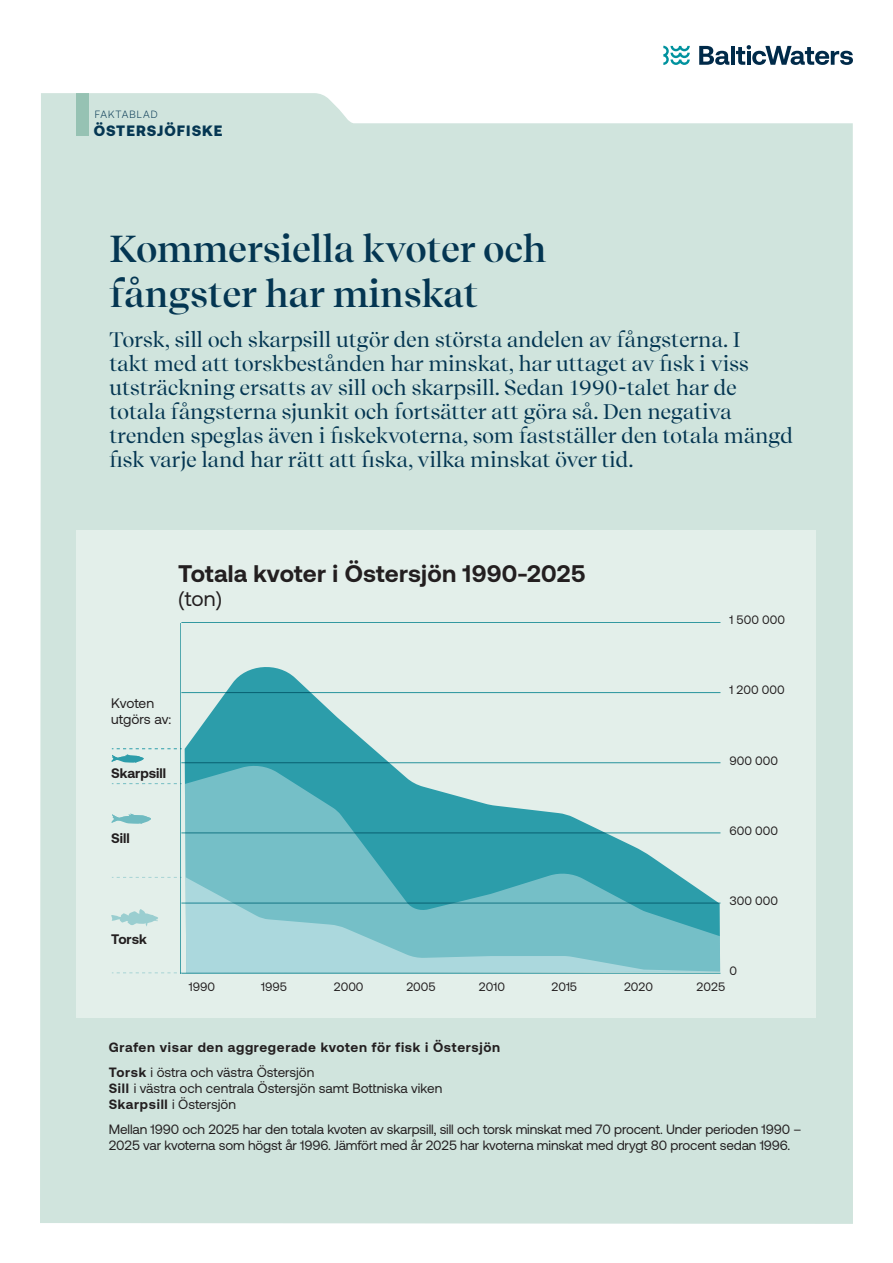
<style>
.page{position:relative;width:893px;height:1263px;background:#fff}
.page>*{position:absolute;margin:0;border:0;box-sizing:border-box;transform-origin:0 0}
.t1{font:600 37.5px/45px "Recife Display";letter-spacing:.01em;color:#043652}
.t2{font:700 24px "Aeonik";letter-spacing:.01em;color:#231f20}
.t3{font:700 22.8px/27.3px "Aeonik";letter-spacing:.01em;color:#231f20}
.t4{font:21px/24px "Recife Display";letter-spacing:.01em;color:#043652}
.t5{font:21px "Aeonik";color:#231f20}
.t6{font:900 15px "Aeonik";letter-spacing:.07em;color:#043652}
.t7{font:700 13.8px "Aeonik";color:#231f20}
.t8{font:13.8px/16.6px "Aeonik";letter-spacing:-.005em;color:#231f20}
.t9{font:13.5px/16.2px "Aeonik";letter-spacing:-.01em;color:#231f20}
.t10{font:700 13.5px "Aeonik";letter-spacing:.05em;color:#231f20}
.t11{font:12.15px "Aeonik";color:#231f20}
.t12{font:300 10.5px "Aeonik";letter-spacing:.1em;color:#043652}
.s1{font-weight:400}
.s2{font-weight:700}
</style>
<div class="page">
<div style="left:40px;top:93px;width:813px;height:1131px;background:#d0e4dd"></div>
<div style="left:76px;top:93px;width:12px;height:42px;background:#96c2b3"></div>
<svg style="left:699px;top:46px;width:30px;height:19px"></svg>
<hr style="left:731px;top:46px;width:4px;height:19px;background:#002a49">
<svg style="left:736px;top:45px;width:117px;height:20px"></svg>
<svg style="left:663px;top:46px;width:27px;height:19px"></svg>
<div style="left:77px;top:530px;width:739px;height:488px;background:#e3efea"></div>
<svg style="left:111px;top:813px;width:40px;height:11px"></svg>
<svg style="left:111px;top:909px;width:47px;height:17px"></svg>
<svg style="left:112px;top:877px;width:69px;height:1px"></svg>
<svg style="left:112px;top:972px;width:69px;height:1px"></svg>
<svg style="left:112px;top:783px;width:69px;height:1px"></svg>
<svg style="left:111px;top:748px;width:70px;height:15px"></svg>
<hr style="left:181px;top:623px;width:1px;height:351px;background:#2c9daa">
<svg style="left:185px;top:667px;width:535px;height:99px"></svg>
<svg style="left:185px;top:766px;width:535px;height:207px"></svg>
<svg style="left:186px;top:877px;width:534px;height:96px;background:#7cc2c9"></svg>
<hr style="left:181px;top:973px;width:539px;height:1px;background:#2c9daa">
<hr style="left:181px;top:903px;width:539px;height:1px;background:#2c9daa">
<hr style="left:181px;top:833px;width:539px;height:1px;background:#2c9daa">
<hr style="left:181px;top:762px;width:539px;height:1px;background:#2c9daa">
<hr style="left:181px;top:692px;width:539px;height:1px;background:#2c9daa">
<hr style="left:181px;top:622px;width:539px;height:1px;background:#2c9daa">
<p class="t12" style="left:95px;top:108px;width:64px">FAKTABLAD</p>
<p class="t6" style="left:94px;top:122px;width:130px">ÖSTERSJÖFISKE</p>
<p class="t1" style="left:110px;top:226px;width:438px">Kommersiella kvoter och fångster har minskat</p>
<p class="t4" style="left:109px;top:328px;width:685px">Torsk, sill och skarpsill utgör den största andelen av fångsterna. I<br>takt med att torskbestånden har minskat, har uttaget av fisk i viss utsträckning ersatts av sill och skarpsill. Sedan 1990-talet har de totala fångsterna sjunkit och fortsätter att göra så. Den negativa trenden speglas även i fiskekvoterna, som fastställer den totala mängd fisk varje land har rätt att fiska, vilka minskat över tid.</p>
<p class="t3" style="left:177px;top:558px;width:387px">Totala kvoter i Östersjön 1990-2025 <span class="s1">(ton)</span></p>
<p class="t2" style="left:178px;top:560px;width:409px">Totala kvoter i Östersjön 1990-2025</p>
<p class="t5" style="left:178px;top:587px;width:45px">(ton)</p>
<p class="t8" style="left:111px;top:695px;width:61px">Kvoten utgörs av:</p>
<p class="t7" style="left:111px;top:765px;width:56px">Skarpsill</p>
<p class="t7" style="left:111px;top:831px;width:20px">Sill</p>
<p class="t7" style="left:111px;top:931px;width:37px">Torsk</p>
<p class="t11" style="left:729px;top:613px;width:57px">1 500 000</p>
<p class="t11" style="left:729px;top:683px;width:57px">1 200 000</p>
<p class="t11" style="left:729px;top:754px;width:50px">900 000</p>
<p class="t11" style="left:729px;top:824px;width:50px">600 000</p>
<p class="t11" style="left:729px;top:894px;width:50px">300 000</p>
<p class="t11" style="left:729px;top:964px;width:9px">0</p>
<p class="t11" style="left:189px;top:980px;width:28px">1990</p>
<p class="t11" style="left:261px;top:980px;width:27px">1995</p>
<p class="t11" style="left:334px;top:980px;width:31px">2000</p>
<p class="t11" style="left:406px;top:980px;width:31px">2005</p>
<p class="t11" style="left:479px;top:980px;width:28px">2010</p>
<p class="t11" style="left:551px;top:980px;width:27px">2015</p>
<p class="t11" style="left:624px;top:980px;width:31px">2020</p>
<p class="t11" style="left:697px;top:980px;width:30px">2025</p>
<p class="t10" style="left:109px;top:1040px;width:393px">Grafen visar den aggregerade kvoten för fisk i Östersjön</p>
<p class="t9" style="left:109px;top:1064px;width:335px"><span class="s2">Torsk</span> i östra och västra Östersjön<br><span class="s2">Sill</span> i västra och centrala Östersjön samt Bottniska viken<br><span class="s2">Skarpsill</span> i Östersjön</p>
<p class="t9" style="left:109px;top:1121px;width:694px">Mellan 1990 och 2025 har den totala kvoten av skarpsill, sill och torsk minskat med 70 procent. Under perioden 1990 –<br>2025 var kvoterna som högst år 1996. Jämfört med år 2025 har kvoterna minskat med drygt 80 procent sedan 1996.</p>
</div>
